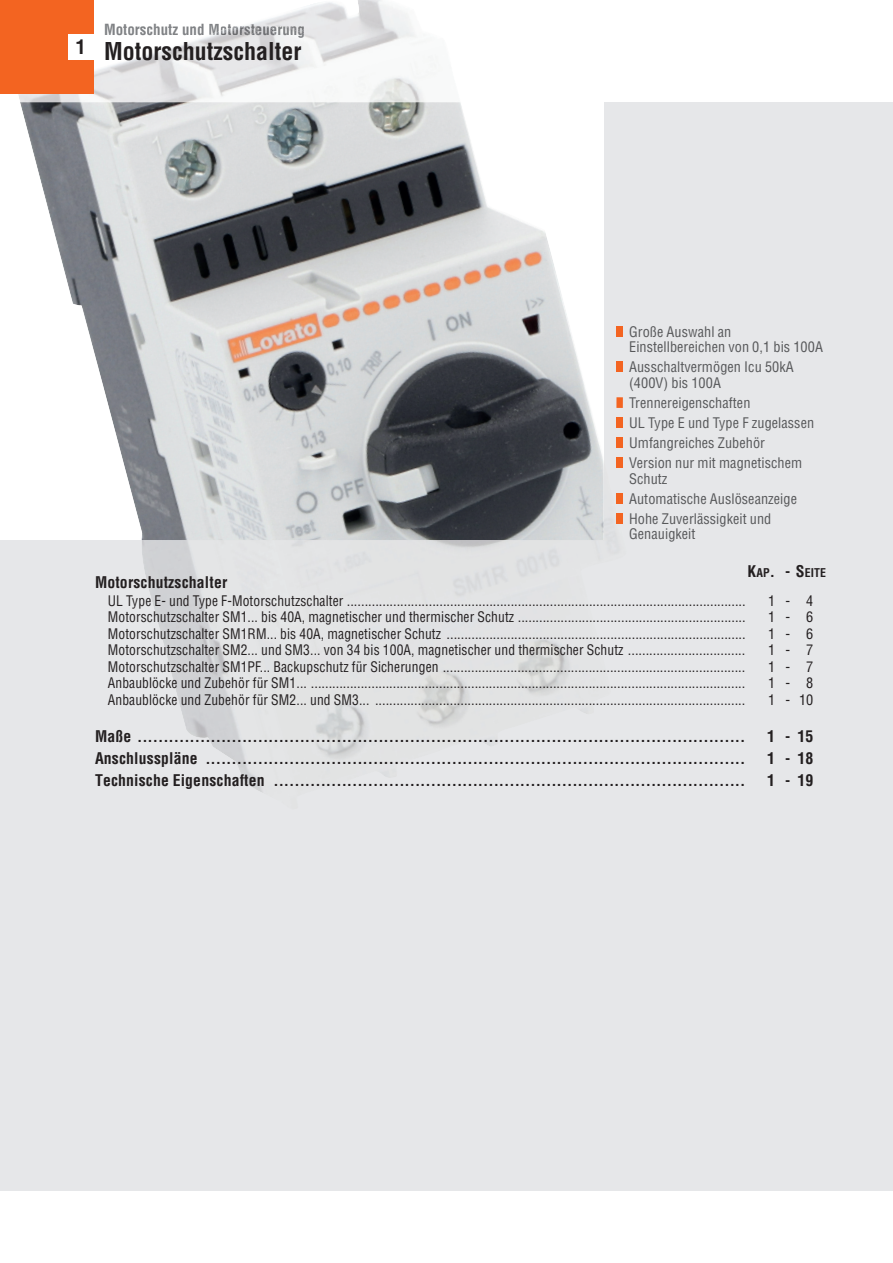
<style>
.page{position:relative;width:893px;height:1263px;background:#fff}
.page>*{position:absolute;margin:0;border:0;box-sizing:border-box;transform-origin:0 0}
.t1{font:700 condensed 24px "Helvetica";color:#231f20}
.t2{font:700 condensed 19.5px "Helvetica";color:#231f20}
.t3{font:700 condensed 15.75px "Helvetica";letter-spacing:.01em;color:#231f20}
.t4{font:700 condensed 15px "Helvetica";color:#808285}
.t5{font:condensed 14.25px "Helvetica";letter-spacing:.01em;color:#231f20;scale:.95 1}
.t6{font:condensed 14.25px/20px "Helvetica";letter-spacing:.005em;color:#57585a}
.t7{font:condensed 14.25px "Helvetica";letter-spacing:.01em;color:#231f20}
.t8{font:700 condensed 11.85px "Helvetica";color:#231f20}
.s1{color:#787a7f}
.s2{color:#75777b}
.s3{color:#78797b}
.s4{color:#707174}
.s5{color:#74767a}
.s6{color:#7d7f81}
.s7{color:#747578}
.s8{color:#76787c}
.s9{font-size:15.75px}
</style>
<div class="page">
<div style="left:0;top:102px;width:893px;height:1088px;background:#e6e7e9"></div>
<img style="left:18px;top:0;width:418px;height:102px">
<img style="left:142px;top:540px;width:445px;height:252px">
<img style="left:454px;top:361px;width:169px;height:258px">
<div style="left:616px;top:326px;width:7px;height:11px;background:#f36421"></div>
<div style="left:616px;top:437px;width:7px;height:11px;background:#f36421"></div>
<div style="left:616px;top:457px;width:7px;height:11px;background:#f36421"></div>
<div style="left:616px;top:417px;width:7px;height:11px;background:#f36421"></div>
<div style="left:616px;top:362px;width:7px;height:10px;background:#f36421"></div>
<div style="left:616px;top:397px;width:7px;height:11px;background:#f36421"></div>
<div style="left:616px;top:493px;width:7px;height:11px;background:#f36421"></div>
<div style="left:616px;top:513px;width:7px;height:11px;background:#f36421"></div>
<svg style="left:209px;top:24px;width:95px;height:14px"></svg>
<div style="left:0;top:0;width:94px;height:94px;background:#f36421"></div>
<div style="left:68px;top:34px;width:28px;height:26px;background:#fff"></div>
<div style="left:0;top:102px;width:604px;height:438px;background:#fff"></div>
<img style="left:20px;top:102px;width:584px;height:438px">
<h2 class="t2" style="left:76px;top:40px;width:11px">1</h2>
<p class="t4" style="left:104px;top:24px;width:202px">Motorschutz und Moto<span class="s1">r</span><span class="s2">s</span><span class="s3">t</span><span class="s4">e</span><span class="s5">u</span><span class="s2">e</span><span class="s6">r</span><span class="s7">u</span><span class="s8">n</span><span class="s3">g</span></p>
<h1 class="t1" style="left:104px;top:42px;width:199px">Motorschutzschalter</h1>
<p class="t6" style="left:629px;top:325px;width:195px;line-height:15.8px">Große Auswahl an<br>Einstellbereichen von 0,1 bis 100A</p>
<p class="t6" style="left:629px;top:360px;width:166px;line-height:15.8px">Ausschaltvermögen Icu 50kA (400V) bis 100A</p>
<p class="t6" style="left:629px;top:394px;width:187px">Trennereigenschaften<br>UL Type E und Type F zugelassen<br>Umfangreiches Zubehör<br>Version nur mit magnetischem</p>
<p class="t6" style="left:629px;top:470px;width:169px">Schutz<br>Automatische Auslöseanzeige<br>Hohe Zuverlässigkeit und</p>
<p class="t6" style="left:629px;top:526px;width:68px">Genauigkeit</p>
<p class="t8" style="left:747px;top:568px;width:80px"><span class="s9">K</span>AP<span class="s9">. - S</span>EITE</p>
<p class="t3" style="left:95px;top:576px;width:134px">Motorschutzschalter</p>
<p class="t5" style="left:108px;top:595px;width:673px">UL Type E- und Type F-Motorschutzschalter ................................................................................................................</p>
<p class="t7" style="left:768px;top:595px;width:47px">1- 4</p>
<p class="t5" style="left:108px;top:612px;width:673px">Motorschutzschalter SM1... bis 40A, magnetischer und thermischer Schutz ................................................................</p>
<p class="t7" style="left:768px;top:612px;width:47px">1- 6</p>
<p class="t5" style="left:108px;top:628px;width:673px">Motorschutzschalter SM1RM... bis 40A, magnetischer Schutz ....................................................................................</p>
<p class="t7" style="left:768px;top:628px;width:47px">1- 6</p>
<p class="t5" style="left:108px;top:645px;width:673px">Motorschutzschalter SM2... und SM3... von 34 bis 100A, magnetischer und thermischer Schutz .................................</p>
<p class="t7" style="left:768px;top:645px;width:47px">1- 7</p>
<p class="t5" style="left:108px;top:661px;width:673px">Motorschutzschalter SM1PF... Backupschutz für Sicherungen .....................................................................................</p>
<p class="t7" style="left:768px;top:661px;width:47px">1- 7</p>
<p class="t5" style="left:108px;top:678px;width:673px">Anbaublöcke und Zubehör für SM1... ..........................................................................................................................</p>
<p class="t7" style="left:768px;top:678px;width:47px">1 - 8</p>
<p class="t5" style="left:108px;top:694px;width:673px">Anbaublöcke und Zubehör für SM2... und SM3... ........................................................................................................</p>
<p class="t7" style="left:768px;top:694px;width:47px">1 -10</p>
<p class="t3" style="left:95px;top:730px;width:652px">Maße ....................................................................................................................</p>
<p class="t3" style="left:767px;top:730px;width:48px">1 - 15</p>
<p class="t3" style="left:95px;top:752px;width:652px">Anschlusspläne .......................................................................................................</p>
<p class="t3" style="left:767px;top:752px;width:48px">1 -18</p>
<p class="t3" style="left:95px;top:774px;width:652px">Technische Eigenschaften ..........................................................................................</p>
<p class="t3" style="left:767px;top:774px;width:48px">1 -19</p>
</div>
